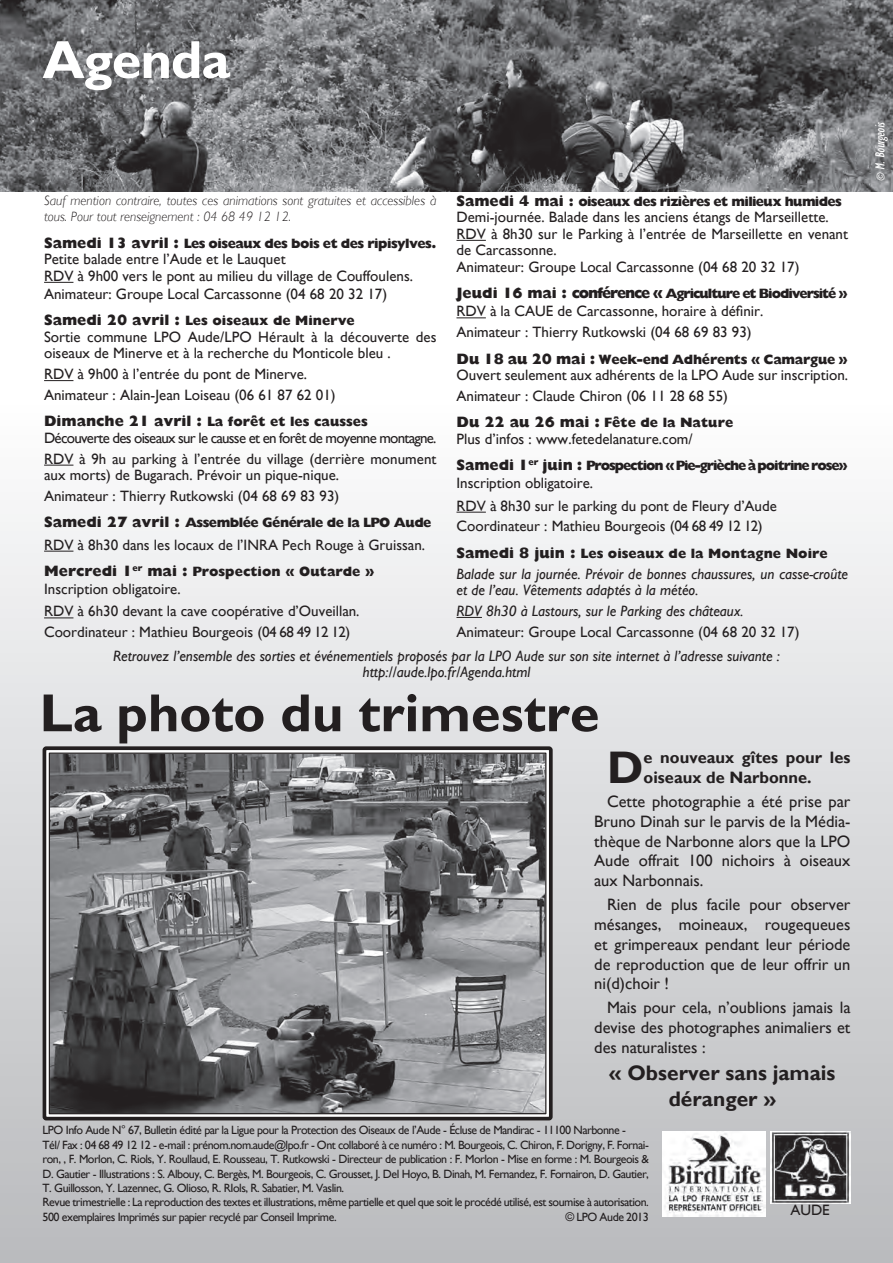
<style>
.page{position:relative;width:893px;height:1263px;background:#fff}
.page>*{position:absolute;margin:0;border:0;box-sizing:border-box;transform-origin:0 0}
.t1{font:700 54px "Gill Sans";color:#231f20}
.t2{font:700 54px "Gill Sans";letter-spacing:-.02em;color:#fff}
.t3{font:700 45.6px "Gill Sans";color:#231f20}
.t4{font:700 21px/26.5px "Gill Sans";color:#231f20;text-align:center}
.t5{font:16.5px/19.8px "Gill Sans";color:#231f20;text-align:justify}
.t6{font:700 16.5px/19.8px "Gill Sans";color:#231f20}
.t7{font:15px/16.5px "Gill Sans";color:#231f20}
.t8{font:italic 15px/16.5px "Gill Sans";color:#231f20}
.t9{font:15px/20.7px "Gill Sans";letter-spacing:-.05em;color:#231f20}
.t10{font:800 13.5px "Gill Sans";color:#231f20}
.t11{font:800 13.5px "Gill Sans";letter-spacing:-.04em;color:#231f20}
.t12{font:italic 300 13.5px/16.5px "Gill Sans";color:#231f20}
.t13{font:800 13.5px "Gill Sans";letter-spacing:-.08em;color:#231f20}
.t14{font:800 13.5px "Gill Sans";letter-spacing:-.02em;color:#231f20}
.t15{font:italic condensed 13.5px "Gill Sans";color:#fff}
.t16{font:12px/14.4px "Gill Sans";letter-spacing:-.04em;color:#231f20}
.s1{font-size:15px}
.s2{font-size:10.5px}
</style>
<div class="page">
<div style="left:0;top:159px;width:893px;height:1104px;background:linear-gradient(to bottom,#fff,#b9bbbe)"></div>
<img style="left:0;top:0;width:893px;height:191px">
<img style="left:663px;top:1131px;width:103px;height:85px">
<img style="left:770px;top:1131px;width:80px;height:72px">
<svg style="left:44px;top:282px;width:29px;height:1px"></svg>
<svg style="left:44px;top:380px;width:29px;height:1px"></svg>
<svg style="left:44px;top:465px;width:29px;height:1px"></svg>
<svg style="left:44px;top:551px;width:29px;height:1px"></svg>
<svg style="left:44px;top:617px;width:29px;height:1px"></svg>
<hr style="left:456px;top:240px;width:30px;height:1px;background:#231f20">
<hr style="left:456px;top:317px;width:30px;height:1px;background:#231f20">
<hr style="left:456px;top:512px;width:30px;height:1px;background:#231f20">
<svg style="left:456px;top:617px;width:26px;height:1px"></svg>
<img style="left:52px;top:755px;width:492px;height:356px">
<div style="left:43px;top:746px;width:510px;height:374px;border:4px solid #231f20;border-radius:2px"></div>
<h1 class="t2" style="left:43px;top:28px;width:189px">Agenda</h1>
<p class="t11" style="left:456px;top:193px;width:387px"><span class="s1">Samedi 4 mai</span> : oiseaux des rizières et milieux humides</p>
<p class="t7" style="left:456px;top:209px;width:393px">Demi-journée. Balade dans les anciens étangs de Marseillette.<br>RDV à 8h30 sur le Parking à l’entrée de Marseillette en venant de Carcassonne.<br>Animateur: Groupe Local Carcassonne (04 68 20 32 17)</p>
<p class="t13" style="left:456px;top:286px;width:393px"><span class="s1">Jeudi 16 mai : conférence «</span> Agriculture et Biodiversité »</p>
<p class="t7" style="left:456px;top:301px;width:308px;line-height:20.7px">RDV à la CAUE de Carcassonne, horaire à définir.<br>Animateur : Thierry Rutkowski (04 68 69 83 93)</p>
<p class="t14" style="left:456px;top:351px;width:393px"><span class="s1">Du 18 au 20 mai :</span> Week-end Adhérents « Camargue »</p>
<p class="t7" style="left:456px;top:365px;width:393px;line-height:20.7px">Ouvert seulement aux adhérents de la LPO Aude sur inscription.<br>Animateur : Claude Chiron (06 11 28 68 55)</p>
<p class="t10" style="left:456px;top:415px;width:278px"><span class="s1">Du 22 au 26 mai :</span> Fête de la Nature</p>
<p class="t7" style="left:456px;top:431px;width:238px">Plus d’infos : www.fetedelanature.com/</p>
<p class="t13" style="left:456px;top:458px;width:393px"><span class="s1">Samedi 1</span><sup>er</sup> <span class="s1">juin :</span> Prospection « Pie-grièche à poitrine rose»</p>
<p class="t7" style="left:456px;top:472px;width:322px;line-height:22.2px">Inscription obligatoire.<br>RDV à 8h30 sur le parking du pont de Fleury d’Aude</p>
<p class="t7" style="left:456px;top:518px;width:308px">Coordinateur : Mathieu Bourgeois (04 68 49 12 12)</p>
<p class="t10" style="left:456px;top:545px;width:373px"><span class="s1">Samedi 8 juin :</span> Les oiseaux de la Montagne Noire</p>
<p class="t8" style="left:456px;top:565px;width:393px">Balade sur la journée. Prévoir de bonnes chaussures, un casse-croûte et de l’eau. Vêtements adaptés à la météo.</p>
<p class="t8" style="left:456px;top:603px;width:288px">RDV 8h30 à Lastours, sur le Parking des châteaux.</p>
<p class="t7" style="left:456px;top:623px;width:345px">Animateur: Groupe Local Carcassonne (04 68 20 32 17)</p>
<p class="t8" style="left:113px;top:648px;width:668px;text-align:center">Retrouvez l’ensemble des sorties et événementiels proposés par la LPO Aude sur son site internet à l’adresse suivante : http://aude.lpo.fr/Agenda.html</p>
<p class="t12" style="left:44px;top:192px;width:394px">Sauf mention contraire, toutes ces animations sont gratuites et accessibles à tous. Pour tout renseignement : 04 68 49 12 12.</p>
<p class="t11" style="left:44px;top:235px;width:394px"><span class="s1">Samedi 13 avril :</span> Les oiseaux des bois et des ripisylves.</p>
<p class="t7" style="left:44px;top:251px;width:370px">Petite balade entre l’Aude et le Lauquet<br>RDV à 9h00 vers le pont au milieu du village de Couffoulens.</p>
<p class="t7" style="left:44px;top:286px;width:345px">Animateur: Groupe Local Carcassonne (04 68 20 32 17)</p>
<p class="t10" style="left:44px;top:313px;width:312px"><span class="s1">Samedi 20 avril :</span> Les oiseaux de Minerve</p>
<p class="t7" style="left:44px;top:329px;width:394px">Sortie commune LPO Aude/LPO Hérault à la découverte des oiseaux de Minerve et à la recherche du Monticole bleu .</p>
<p class="t7" style="left:44px;top:364px;width:293px;line-height:20.7px">RDV à 9h00 à l’entrée du pont de Minerve.<br>Animateur : Alain-Jean Loiseau (06 61 87 62 01)</p>
<p class="t10" style="left:44px;top:414px;width:325px"><span class="s1">Dimanche 21 avril :</span> La forêt et les causses</p>
<p class="t9" style="left:44px;top:427px;width:394px">Découverte des oiseaux sur le causse et en forêt de moyenne montagne.<br>RDV à 9h au parking à l’entrée du village (derrière monument</p>
<p class="t7" style="left:44px;top:465px;width:297px;line-height:20.7px">aux morts) de Bugarach. Prévoir un pique-nique.<br>Animateur : Thierry Rutkowski (04 68 69 83 93)</p>
<p class="t11" style="left:44px;top:515px;width:389px"><span class="s1">Samedi 27 avril :</span> Assemblée Générale de la LPO Aude</p>
<p class="t7" style="left:44px;top:536px;width:383px">RDV à 8h30 dans les locaux de l’INRA Pech Rouge à Gruissan.</p>
<p class="t10" style="left:44px;top:564px;width:332px"><span class="s1">Mercredi 1</span><sup>er</sup> <span class="s1">mai :</span> Prospection « Outarde »</p>
<p class="t7" style="left:44px;top:578px;width:317px;line-height:22.2px">Inscription obligatoire.<br>RDV à 6h30 devant la cave coopérative d’Ouveillan.</p>
<p class="t7" style="left:44px;top:624px;width:308px">Coordinateur : Mathieu Bourgeois (04 68 49 12 12)</p>
<h1 class="t1" style="left:39px;top:681px;width:562px">La photo du trimestre</h1>
<h2 class="t3" style="left:607px;top:741px;width:38px">D</h2>
<p class="t6" style="left:644px;top:748px;width:208px">e nouveaux gîtes pour les oiseaux de Narbonne.</p>
<p class="t5" style="left:594px;top:791px;width:258px;text-indent:13px">Cette photographie a été prise par Bruno Dinah sur le parvis de la Média&shy;thèque de Narbonne alors que la LPO Aude offrait 100 nichoirs à oiseaux aux Narbonnais.</p>
<p class="t5" style="left:594px;top:895px;width:258px;text-indent:13px">Rien de plus facile pour observer mésanges, moineaux, rougequeues et grimpereaux pendant leur période de reproduction que de leur offrir un ni(d)choir !</p>
<p class="t5" style="left:594px;top:998px;width:258px;text-indent:13px">Mais pour cela, n’oublions jamais la devise des photographes animaliers et des naturalistes :</p>
<h3 class="t4" style="left:609px;top:1059px;width:228px">« Observer sans jamais déranger »</h3>
<p class="t16" style="left:43px;top:1123px;width:608px">LPO Info Aude N° 67, Bulletin édité par la Ligue pour la Protection des Oiseaux de l’Aude - Écluse de Mandirac - 11100 Narbonne -<br>Tél/ Fax : 04 68 49 12 12 - e-mail : prénom.nom.aude@lpo.fr - Ont collaboré à ce numéro : M. Bourgeois, C. Chiron, F. Dorigny, F. Fornai&shy;ron, , F. Morlon, C. Riols, Y. Roullaud, E. Rousseau, T. Rutkowski - Directeur de publication : F. Morlon - Mise en forme : M. Bourgeois &amp; D. Gautier - Illustrations : S. Albouy, C. Bergès, M. Bourgeois, C. Grousset, J. Del Hoyo, B. Dinah, M. Fernandez, F. Fornairon, D. Gautier, T. Guillosson, Y. Lazennec, G. Olioso, R. RIols, R. Sabatier, M. Vaslin.<br>Revue trimestrielle : La reproduction des textes et illustrations, même partielle et quel que soit le procédé utilisé, est soumise à autorisation.<br>500 exemplaires Imprimés sur papier recyclé par Conseil Imprime.</p>
<p class="t16" style="left:565px;top:1209px;width:85px">© LPO Aude 2013</p>
<p class="t7" style="left:790px;top:1201px;width:41px">AUDE</p>
<p class="t15" style="left:872px;top:181px;width:62px;rotate:-90deg"><span class="s2">©</span> M. Bourgeois</p>
</div>
